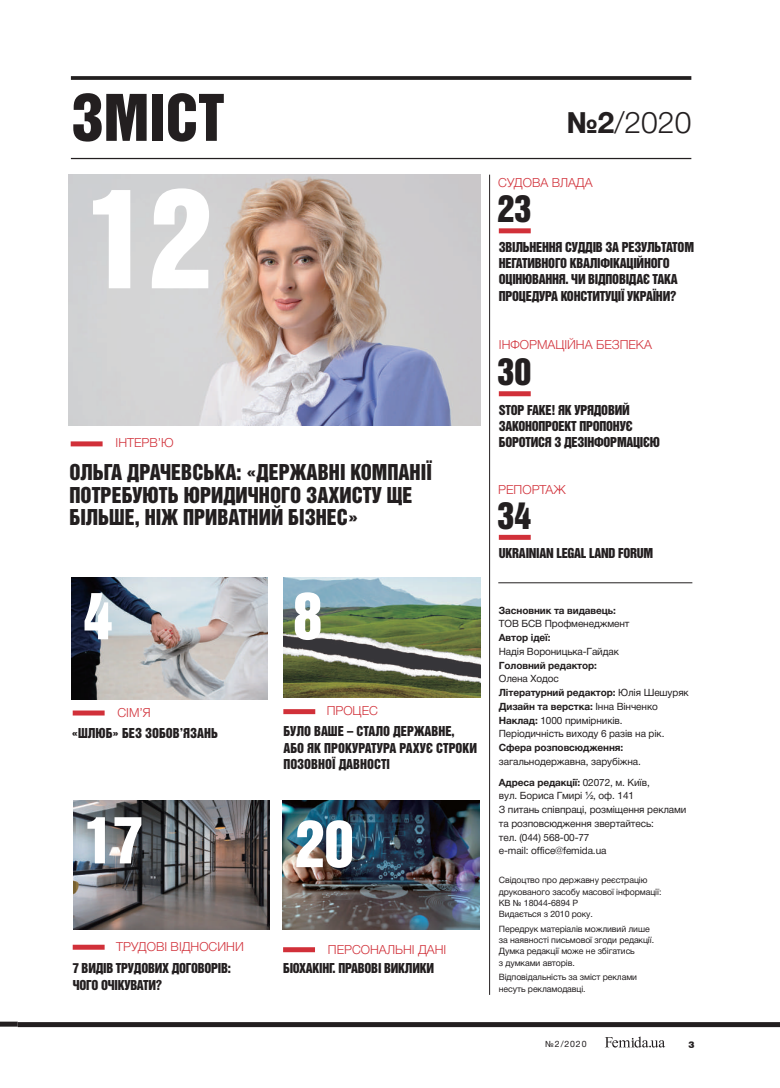
<style>
.page{position:relative;width:780px;height:1088px;background:#fff}
.page>*{position:absolute;margin:0;border:0;box-sizing:border-box;transform-origin:0 0}
.t1{font:125px "Helvetica Inserat LT Std";color:#fff}
.t2{font:58.75px "Helvetica Inserat LT Std";color:#fff}
.t3{font:58.75px "Helvetica Inserat LT Std";color:#231f20}
.t4{font:33.75px "Helvetica Inserat LT Std";color:#231f20}
.t5{font:300 30px "Helvetica Neue Cyr";color:#231f20}
.t6{font:20px/22.5px "Helvetica Inserat LT Std";color:#231f20}
.t7{font:12.5px/16.2px "Helvetica Inserat LT Std";letter-spacing:-.02em;color:#231f20}
.t8{font:300 12.5px "Helvetica Neue Cyr";color:#d13039}
.t9{font:12.5px "Helvetica Inserat LT Std";color:#231f20}
.t10{font:10px/13.8px "Helvetica Neue Cyr";letter-spacing:-.01em;color:#231f20}
.t11{font:700 10px "Helvetica Neue Cyr";letter-spacing:-.01em;color:#231f20}
.t12{font:8.75px/11.2px "Helvetica Neue Cyr";letter-spacing:-.01em;color:#231f20}
.t13{font:900 8.75px "Pragmatica";color:#231f20}
.s1{font-weight:700}
.s2{font-family:"Arial"}
</style>
<div class="page">
<div style="left:18px;top:1022px;width:762px;height:5px;background:#231f20"></div>
<svg style="left:604px;top:1036px;width:61px;height:11px"></svg>
<div style="left:0;top:1021px;width:18px;height:5px;background:#231f20"></div>
<img style="left:74px;top:800px;width:195px;height:129px">
<img style="left:283px;top:577px;width:197px;height:121px">
<svg style="left:71px;top:76px;width:620px;height:4px;background:#302c2d"></svg>
<hr style="left:71px;top:158px;width:620px;height:1px;background:#231f20">
<hr style="left:489px;top:175px;width:1px;height:820px;background:#231f20">
<div style="left:283px;top:709px;width:32px;height:5px;background:#d13039"></div>
<hr style="left:498px;top:582px;width:194px;height:1px;background:#231f20">
<div style="left:73px;top:945px;width:32px;height:5px;background:#d13039"></div>
<div style="left:499px;top:228px;width:31px;height:5px;background:#d13039"></div>
<div style="left:499px;top:535px;width:31px;height:5px;background:#d13039"></div>
<img style="left:69px;top:175px;width:411px;height:250px">
<div style="left:71px;top:441px;width:32px;height:5px;background:#d13039"></div>
<img style="left:72px;top:577px;width:196px;height:122px">
<div style="left:73px;top:710px;width:32px;height:5px;background:#d13039"></div>
<div style="left:499px;top:391px;width:31px;height:5px;background:#d13039"></div>
<img style="left:283px;top:800px;width:196px;height:129px">
<div style="left:283px;top:947px;width:32px;height:5px;background:#d13039"></div>
<h2 class="t3" style="left:71px;top:83px;width:124px">ЗМІСТ</h2>
<h1 class="t1" style="left:87px;top:164px;width:126px">12</h1>
<p class="t8" style="left:116px;top:436px;width:60px">ІНТЕРВ’Ю</p>
<h3 class="t6" style="left:69px;top:462px;width:364px">ОЛЬГА ДРАЧЕВСЬКА: «ДЕРЖАВНІ КОМПАНІЇ<br>ПОТРЕБ</h3>
<h3 class="t6" style="left:69px;top:484px;width:343px;text-indent:63px">УЮТЬ ЮРИДИЧНОГО ЗАХИСТУ ЩЕ<br>БІЛЬШЕ, НІЖ ПРИВАТНИЙ БІЗНЕС»</h3>
<h2 class="t2" style="left:83px;top:581px;width:31px">4</h2>
<h2 class="t2" style="left:293px;top:581px;width:31px">8</h2>
<p class="t8" style="left:117px;top:706px;width:35px">СІМ’Я</p>
<p class="t8" style="left:326px;top:704px;width:53px">ПРОЦЕС</p>
<p class="t7" style="left:72px;top:725px;width:88px">«ШЛЮБ» БЕЗ ЗОБОВ</p>
<p class="t7" style="left:180px;top:725px;width:40px">’ЯЗАНЬ</p>
<p class="t7" style="left:283px;top:724px;width:81px">БУЛО ВАШЕ – СТАЛО</p>
<p class="t7" style="left:393px;top:724px;width:63px">ДЕРЖАВНЕ,</p>
<p class="t7" style="left:283px;top:740px;width:8px">АБО</p>
<p class="t9" style="left:307px;top:740px;width:137px">ЯК ПРОКУРАТУРА РАХУЄ СТРОК</p>
<p class="t7" style="left:469px;top:740px;width:9px">И</p>
<p class="t7" style="left:283px;top:756px;width:108px">ПОЗОВНОЇ ДАВНОСТІ</p>
<h2 class="t2" style="left:84px;top:805px;width:60px">17</h2>
<h2 class="t2" style="left:295px;top:809px;width:60px">20</h2>
<p class="t8" style="left:116px;top:940px;width:129px">ТРУДОВІ ВІДНОСИНИ</p>
<p class="t8" style="left:328px;top:942px;width:120px">ПЕРСОНАЛЬНІ ДАНІ</p>
<p class="t7" style="left:73px;top:960px;width:126px">7 ВИДІВ ТРУДОВИХ ДОГОВОР</p>
<p class="t7" style="left:218px;top:960px;width:15px">ІВ:</p>
<p class="t7" style="left:73px;top:977px;width:91px">ЧОГО ОЧІКУВАТИ?</p>
<p class="t7" style="left:283px;top:960px;width:151px">БІОХАКІНГ. ПРАВОВІ ВИКЛИКИ</p>
<h3 class="t5" style="left:566px;top:106px;width:126px"><span class="s1">№2</span>/2020</h3>
<p class="t8" style="left:498px;top:176px;width:96px">СУДОВА ВЛАДА</p>
<h3 class="t4" style="left:497px;top:189px;width:35px">23</h3>
<p class="t7" style="left:499px;top:239px;width:169px">ЗВІЛЬНЕННЯ СУДДІВ ЗА РЕЗУЛЬТАТО</p>
<p class="t7" style="left:684px;top:239px;width:11px">М</p>
<p class="t7" style="left:499px;top:255px;width:79px">НЕГАТИВНОГО КВАЛ</p>
<p class="t7" style="left:499px;top:255px;width:171px;text-indent:98px">ІФІКАЦІЙНОГО<br>ОЦІНЮВАННЯ. ЧИ ВІДПОВІДАЄ ТАКА<br>ПРО ЦЕДУРА КОНСТИТУЦІЇ УКРА</p>
<p class="t7" style="left:652px;top:288px;width:25px">ЇНИ?</p>
<p class="t8" style="left:499px;top:338px;width:154px">ІНФОРМАЦІЙНА БЕЗПЕКА</p>
<h3 class="t4" style="left:497px;top:352px;width:35px">30</h3>
<p class="t7" style="left:499px;top:402px;width:90px">STOP FAKE! ЯК УРЯДОВ</p>
<p class="t7" style="left:614px;top:402px;width:17px">ИЙ</p>
<p class="t7" style="left:499px;top:418px;width:54px">ЗАКОНОПРОЕКТ</p>
<p class="t7" style="left:579px;top:418px;width:55px">ПРОПОНУЄ</p>
<p class="t7" style="left:499px;top:434px;width:8px">БОРОТ</p>
<p class="t7" style="left:531px;top:434px;width:131px">ИСЯ З ДЕЗІНФОРМАЦІЄЮ</p>
<p class="t8" style="left:498px;top:482px;width:69px">РЕПОРТАЖ</p>
<h3 class="t4" style="left:497px;top:495px;width:35px">34</h3>
<p class="t7" style="left:499px;top:546px;width:156px">UKRAINIAN LEGAL LAND FORUM</p>
<p class="t11" style="left:499px;top:604px;width:118px">Засновник та видавець:</p>
<p class="t10" style="left:499px;top:617px;width:132px">ТОВ БСВ Профменеджмент</p>
<p class="t11" style="left:499px;top:632px;width:53px">Автор ідеї:</p>
<p class="t10" style="left:499px;top:644px;width:121px">Надія Вороницька-Гайдак</p>
<p class="t11" style="left:499px;top:659px;width:100px">Головний редактор:</p>
<p class="t10" style="left:499px;top:672px;width:191px">Олена Ходос<br><span class="s1">Літературний редактор:</span> Юлія Шешуряк<br><span class="s1">Дизайн та верстка:</span> Інна Вінченко<br><span class="s1">Наклад:</span> 1000 примірників.<br>Періодичність виходу 6 разів на рік.</p>
<p class="t11" style="left:499px;top:742px;width:126px">Сфера розповсюдження:</p>
<p class="t10" style="left:499px;top:751px;width:152px;line-height:20.9px">загальнодержавна, зарубіжна.<br><span class="s1">Адреса редакції:</span> 02072, м. Київ,</p>
<p class="t10" style="left:499px;top:789px;width:189px">вул. Бориса Гмирі <span class="s2">½</span>, оф. 141<br>З питань співпраці, розміщення реклами та розповсюдження звертайтесь:<br>тел. (044) 568-00-77<br>e-mail: office@femida.ua</p>
<p class="t12" style="left:499px;top:875px;width:164px">Свідоцтво про державну реєстрацію друкованого засобу масової інформації:<br>КВ № 18044-6894 Р<br>Видається з 2010 року.</p>
<p class="t12" style="left:499px;top:923px;width:157px">Передрук матеріалів можливий лише за наявності письмової згоди редакції.<br>Думка редакції може не збігатись<br>з думками авторів.</p>
<p class="t12" style="left:499px;top:972px;width:140px">Відповідальність за зміст реклами несуть рекламодавці.</p>
<p class="t12" style="left:545px;top:1038px;width:43px">№2/2020</p>
<p class="t13" style="left:688px;top:1039px;width:8px">3</p>
</div>
